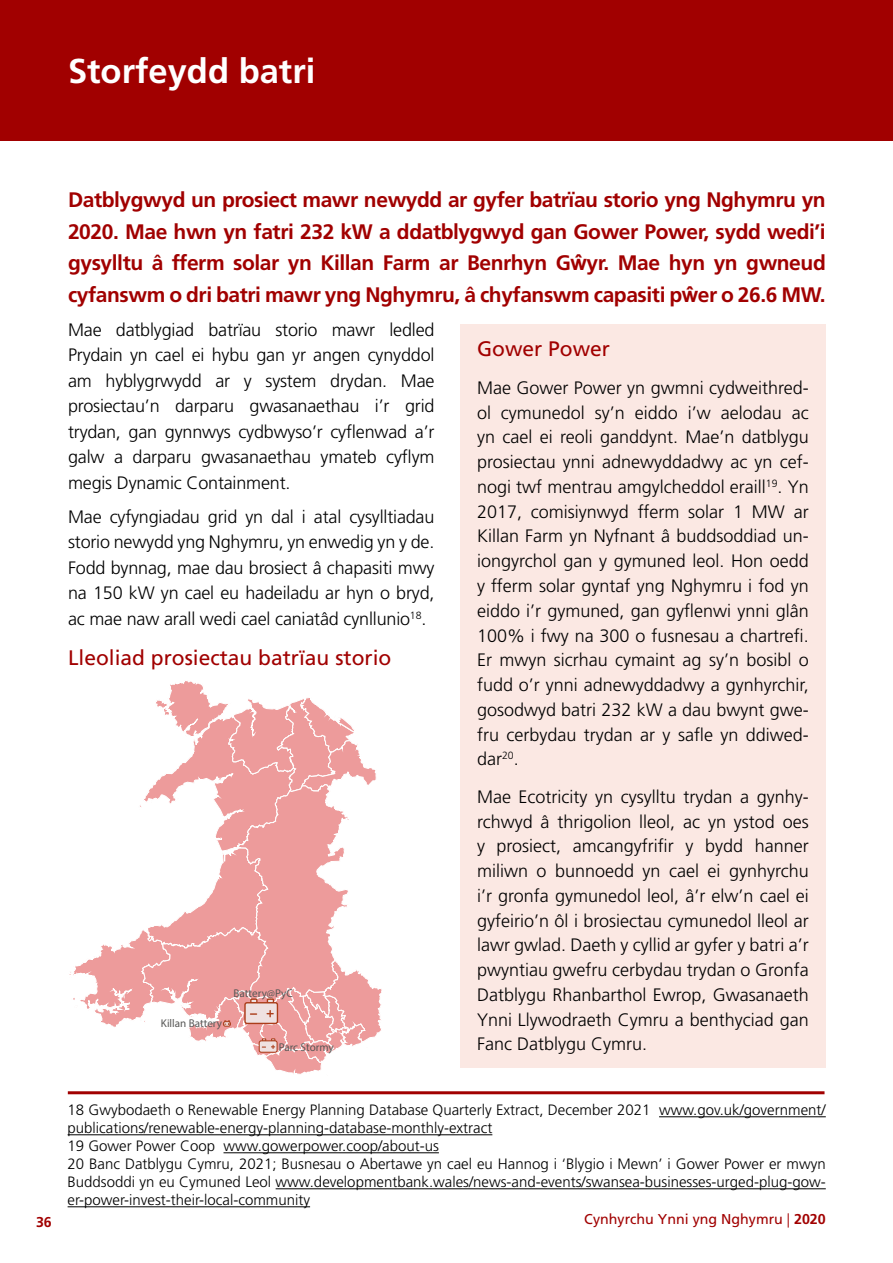
<style>
.page{position:relative;width:893px;height:1263px;background:#fff}
.page>*{position:absolute;margin:0;border:0;box-sizing:border-box;transform-origin:0 0}
.t1{font:700 34.5px "Frutiger LT Std";color:#fff}
.t2{font:700 21px/31.5px "Frutiger LT Std";letter-spacing:-.02em;color:#a10000;text-align:justify}
.t3{font:21px "Frutiger LT Std";color:#a10000}
.t4{font:300 18px/24.8px "Frutiger LT Std";color:#000;text-align:justify}
.t5{font:300 15px/18px "Frutiger LT Std";color:#000}
.t6{font:14.25px "Frutiger LT Std";color:#a10000}
.t7{font:700 14.25px "Frutiger LT Std";color:#a10000}
.t8{font:11.25px "Myriad Pro";color:#575756}
.s1{font-family:"Arial"}
.s2{font-weight:300}
.s3{font-weight:700}
</style>
<div class="page">
<div style="left:0;top:0;width:893px;height:140px;background:#a10000"></div>
<svg style="left:69px;top:681px;width:313px;height:393px"></svg>
<div style="left:460px;top:324px;width:366px;height:743px;background:#fbe8e3"></div>
<hr style="left:659px;top:1116px;width:167px;height:1px;background:#000">
<hr style="left:68px;top:1134px;width:424px;height:1px;background:#000">
<hr style="left:224px;top:1152px;width:215px;height:1px;background:#000">
<hr style="left:276px;top:1188px;width:550px;height:1px;background:#000">
<hr style="left:68px;top:1206px;width:242px;height:1px;background:#000">
<hr style="left:68px;top:1091px;width:756px;height:3px;background:#a10000">
<h1 class="t1" style="left:68px;top:51px;width:249px">Storfeydd batri</h1>
<p class="t2" style="left:68px;top:184px;width:759px">Datblygwyd un prosiect mawr newydd ar gyfer batrïau storio yng Nghymru yn 2020. Mae hwn yn fatri 232 kW a ddatblygwyd gan Gower Power, sydd wedi’i gysylltu â fferm solar yn Killan Farm ar Benrhyn G<span class="s1">ŵ</span>yr. Mae hyn yn gwneud cyfanswm o dri batri mawr yng Nghymru, â chyfanswm capasiti p<span class="s1">ŵ</span>er o 26.6 MW.</p>
<p class="t4" style="left:68px;top:317px;width:368px;line-height:25.5px">Mae datblygiad batrïau storio mawr ledled Prydain yn cael ei hybu gan yr angen cynyddol am hyblygrwydd ar y system drydan. Mae prosiectau’n darparu gwasanaethau i’r grid trydan, gan gynnwys cydbwyso’r cyflenwad a’r galw a darparu gwasanaethau ymateb cyflym megis Dynamic Containment.</p>
<p class="t4" style="left:68px;top:504px;width:368px;line-height:25.5px;text-align:left">Mae cyfyngiadau grid yn dal i atal cysylltiadau storio newydd yng Nghymru, yn enwedig yn y de.<br>Fodd bynnag, mae dau brosiect â chapasiti mwy na 150 kW yn cael eu hadeiladu ar hyn o bryd, ac mae naw arall wedi cael caniatâd cynllunio<sup>18</sup>.</p>
<p class="t3" style="left:68px;top:645px;width:325px">Lleoliad prosiectau batrïau storio</p>
<p class="t3" style="left:477px;top:337px;width:135px">Gower Power</p>
<p class="t4" style="left:477px;top:376px;width:333px;text-align:left">Mae Gower Power yn gwmni cydweithred&shy;ol cymunedol sy’n eiddo i’w aelodau ac yn cael ei reoli ganddynt. Mae’n datblygu prosiectau ynni adnewyddadwy ac yn cef&shy;nogi twf mentrau amgylcheddol eraill<sup>19</sup>. Yn 2017, comisiynwyd fferm solar 1 MW ar Killan Farm yn Nyfnant â buddsoddiad un&shy;iongyrchol gan y gymuned leol. Hon oedd y fferm solar gyntaf yng Nghymru i fod yn eiddo i’r gymuned, gan gyflenwi ynni glân 100% i fwy na 300 o fusnesau a chartrefi.<br>Er mwyn sicrhau cymaint ag sy’n bosibl o fudd o’r ynni adnewyddadwy a gynhyrchir, gosodwyd batri 232 kW a dau bwynt gwe&shy;fru cerbydau trydan ar y safle yn ddiwed&shy;dar<sup>20</sup>.</p>
<p class="t4" style="left:477px;top:784px;width:333px">Mae Ecotricity yn cysylltu trydan a gynhy&shy;rchwyd â thrigolion lleol, ac yn ystod oes y prosiect, amcangyfrifir y bydd hanner miliwn o bunnoedd yn cael ei gynhyrchu i’r gronfa gymunedol leol, â’r elw’n cael ei gyfeirio’n ôl i brosiectau cymunedol lleol ar lawr gwlad. Daeth y cyllid ar gyfer y batri a’r pwyntiau gwefru cerbydau trydan o Gronfa Datblygu Rhanbarthol Ewrop, Gwasanaeth Ynni Llywodraeth Cymru a benthyciad gan Fanc Datblygu Cymru.</p>
<p class="t8" style="left:234px;top:986px;width:61px">Battery@PyC</p>
<p class="t8" style="left:161px;top:1016px;width:63px">Killan Battery</p>
<p class="t8" style="left:279px;top:1040px;width:57px">Parc Stormy</p>
<p class="t5" style="left:68px;top:1101px;width:760px">18 Gwybodaeth o Renewable Energy Planning Database Quarterly Extract, December 2021 www. gov. uk/government/ publications/renewable-energy-planning-database-monthly-extract<br>19 Gower Power Coop www. gowerpower. coop/about-us<br>20 Banc Datblygu Cymru, 2021; Busnesau o Abertawe yn cael eu Hannog i ‘Blygio i Mewn’ i Gower Power er mwyn Buddsoddi yn eu Cymuned Leol www. developmentbank.wales/news-and-events/swansea-businesses-urged-plug-gow&shy;er-power-invest-their-local-community</p>
<p class="t7" style="left:36px;top:1213px;width:17px">36</p>
<p class="t6" style="left:584px;top:1211px;width:243px">Cynhyrchu Ynni yng Nghymru <span class="s2">|</span> <span class="s3">2020</span></p>
</div>
